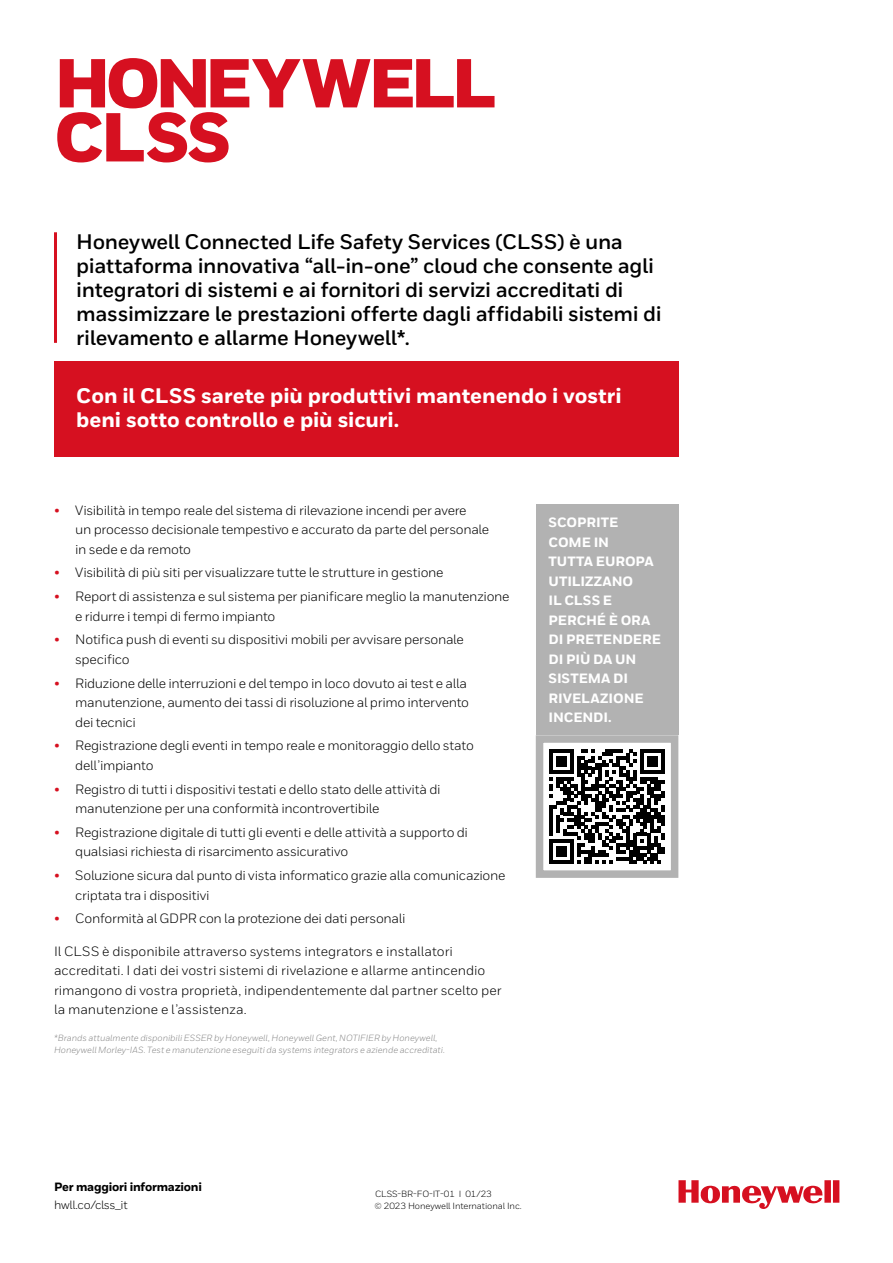
<style>
.page{position:relative;width:893px;height:1263px;background:#fff}
.page>*{position:absolute;margin:0;border:0;box-sizing:border-box;transform-origin:0 0}
.t1{font:900 69px/54px "Honeywell Sans";letter-spacing:-.04em;color:#d61020}
.t2{font:700 21px/24px "Honeywell Sans";letter-spacing:-.015em;color:#000}
.t3{font:800 21px/24px "Honeywell Sans";letter-spacing:-.005em;color:#fff}
.t4{font:13.5px/19.5px "Honeywell Sans";letter-spacing:-.02em;color:#000}
.t5{font:13.5px/19.5px "Honeywell Sans";color:#000}
.t6{font:800 13.5px/19.5px "Honeywell Sans";letter-spacing:-.005em;color:#fff}
.t7{font:800 12px "Honeywell Sans";letter-spacing:-.02em;color:#000}
.t8{font:12px "Honeywell Sans";letter-spacing:-.025em;color:#000}
.t9{font:italic 9px/12px "Honeywell Sans";color:#878787}
.t10{font:9px/12px "Honeywell Sans";letter-spacing:-.01em;color:#000}
.s1{color:#d61020}
</style>
<div class="page">
<div style="left:54px;top:362px;width:624px;height:95px;background:#d61020"></div>
<hr style="left:54px;top:232px;width:3px;height:111px;background:#d61020">
<svg style="left:678px;top:1180px;width:161px;height:29px"></svg>
<div style="left:536px;top:504px;width:142px;height:231px;background:#b2b2b2"></div>
<svg style="left:550px;top:749px;width:114px;height:115px"></svg>
<div style="left:536px;top:735px;width:142px;height:143px;border:8px solid #b2b2b2"></div>
<h1 class="t1" style="left:54px;top:59px;width:444px">HONEYWELL<br>CLSS</h1>
<p class="t2" style="left:76px;top:230px;width:587px">Honeywell Connected Life Safety Services (CLSS) è una piattaforma innovativa “all-in-one” cloud che consente agli integratori di sistemi e ai fornitori di servizi accreditati di massimizzare le prestazioni offerte dagli affidabili sistemi di rilevamento e allarme Honeywell*.</p>
<h2 class="t3" style="left:76px;top:384px;width:547px">Con il CLSS sarete più produttivi mantenendo i vostri beni sotto controllo e più sicuri.</h2>
<p class="t4" style="left:75px;top:500px;width:415px;text-indent:-21px"><span class="s1">•</span> Visibilità in tempo reale del sistema di rilevazione incendi per avere<br>un processo decisionale tempestivo e accurato da parte del personale in sede e da remoto</p>
<p class="t4" style="left:54px;top:563px;width:391px"><span class="s1">•</span> Visibilità di più siti per visualizzare tutte le strutture in gestione</p>
<p class="t4" style="left:75px;top:587px;width:436px;text-indent:-21px"><span class="s1">•</span> Report di assistenza e sul sistema per pianificare meglio la manutenzione e ridurre i tempi di fermo impianto</p>
<p class="t4" style="left:75px;top:630px;width:390px;text-indent:-21px"><span class="s1">•</span> Notifica push di eventi su dispositivi mobili per avvisare personale specifico</p>
<p class="t4" style="left:75px;top:673px;width:395px;text-indent:-21px"><span class="s1">•</span> Riduzione delle interruzioni e del tempo in loco dovuto ai test e alla manutenzione, aumento dei tassi di risoluzione al primo intervento dei tecnici</p>
<p class="t4" style="left:75px;top:736px;width:400px;text-indent:-21px"><span class="s1">•</span> Registrazione degli eventi in tempo reale e monitoraggio dello stato dell’impianto</p>
<p class="t4" style="left:75px;top:779px;width:367px;text-indent:-21px"><span class="s1">•</span> Registro di tutti i dispositivi testati e dello stato delle attività di manutenzione per una conformità incontrovertibile</p>
<p class="t4" style="left:75px;top:822px;width:394px;text-indent:-21px"><span class="s1">•</span> Registrazione digitale di tutti gli eventi e delle attività a supporto di qualsiasi richiesta di risarcimento assicurativo</p>
<p class="t4" style="left:75px;top:866px;width:432px;text-indent:-21px"><span class="s1">•</span> Soluzione sicura dal punto di vista informatico grazie alla comunicazione criptata tra i dispositivi</p>
<p class="t4" style="left:54px;top:909px;width:353px"><span class="s1">•</span> Conformità al GDPR con la protezione dei dati personali</p>
<p class="t5" style="left:54px;top:941px;width:449px">Il CLSS è disponibile attraverso systems integrators e installatori accreditati. I dati dei vostri sistemi di rivelazione e allarme antincendio rimangono di vostra proprietà, indipendentemente dal partner scelto per la manutenzione e l’assistenza.</p>
<p class="t9" style="left:54px;top:1032px;width:392px">*Brands attualmente disponibili ESSER by Honeywell, Honeywell Gent, NOTIFIER by Honeywell,<br>Honeywell Morley-IAS. Test e manutenzione eseguiti da systems integrators e aziende accreditati.</p>
<p class="t6" style="left:549px;top:513px;width:114px">SCOPRITE<br>COME IN<br>TUTTA EUROPA<br>UTILIZZANO<br>IL CLSS E<br>PERCHÉ È ORA<br>DI PRETENDERE<br>DI PIÙ DA UN<br>SISTEMA DI<br>RIVELAZIONE<br>INCENDI.</p>
<p class="t7" style="left:54px;top:1179px;width:149px">Per maggiori informazioni</p>
<p class="t8" style="left:54px;top:1198px;width:75px">hwll.co/clss_it</p>
<p class="t10" style="left:375px;top:1188px;width:149px">CLSS-BR-FO-IT-01 I 01/23<br>© 2023 Honeywell International Inc.</p>
</div>
